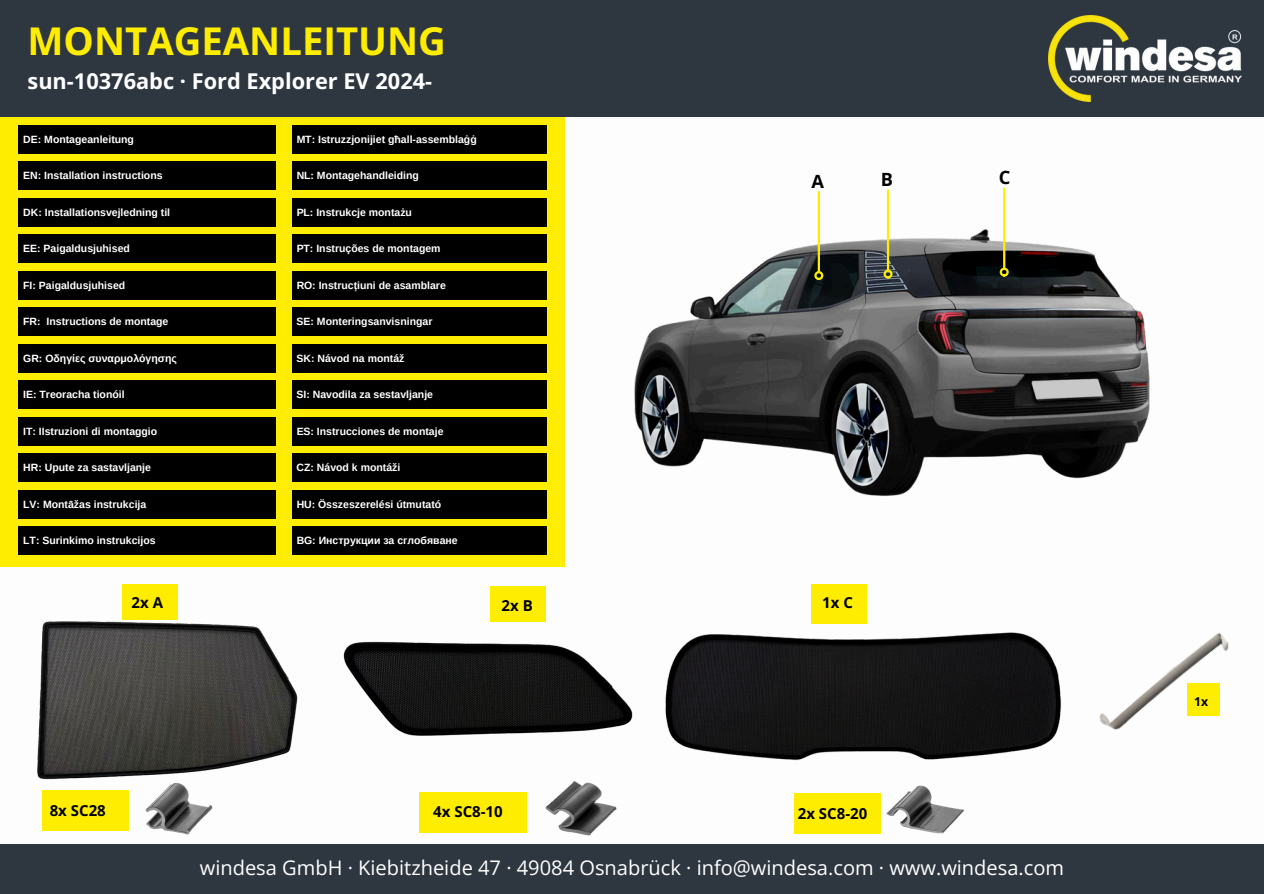
<style>
.page{position:relative;width:1264px;height:894px;background:#fff}
.page>*{position:absolute;margin:0;border:0;box-sizing:border-box;transform-origin:0 0}
.t1{font:700 38.25px "Open Sans";color:#ffed00}
.t2{font:700 21.75px "Open Sans";color:#fff}
.t3{font:20.1px "Open Sans";color:#fff}
.t4{font:700 18.3px "Open Sans";color:#000}
.t5{font:700 15px "Open Sans";color:#000}
.t6{font:700 12.3px "Open Sans";color:#000}
.t7{font:700 10.5px "Arimo";color:#fff}
</style>
<div class="page">
<div style="left:0;top:114px;width:564px;height:453px;background:#ffed00"></div>
<div style="left:0;top:0;width:1263px;height:116px;background:#2e3740"></div>
<div style="left:19px;top:125px;width:257px;height:28px;background:#000"></div>
<div style="left:19px;top:161px;width:257px;height:29px;background:#000"></div>
<div style="left:19px;top:198px;width:257px;height:28px;background:#000"></div>
<div style="left:19px;top:234px;width:257px;height:29px;background:#000"></div>
<div style="left:19px;top:271px;width:257px;height:28px;background:#000"></div>
<div style="left:19px;top:307px;width:257px;height:29px;background:#000"></div>
<div style="left:19px;top:344px;width:257px;height:28px;background:#000"></div>
<div style="left:19px;top:380px;width:257px;height:29px;background:#000"></div>
<div style="left:19px;top:417px;width:257px;height:28px;background:#000"></div>
<div style="left:19px;top:453px;width:257px;height:29px;background:#000"></div>
<div style="left:19px;top:490px;width:257px;height:28px;background:#000"></div>
<div style="left:19px;top:526px;width:257px;height:29px;background:#000"></div>
<div style="left:292px;top:125px;width:254px;height:28px;background:#000"></div>
<div style="left:292px;top:161px;width:254px;height:29px;background:#000"></div>
<div style="left:292px;top:198px;width:254px;height:28px;background:#000"></div>
<div style="left:292px;top:234px;width:254px;height:29px;background:#000"></div>
<div style="left:292px;top:271px;width:254px;height:28px;background:#000"></div>
<div style="left:292px;top:307px;width:254px;height:29px;background:#000"></div>
<div style="left:292px;top:344px;width:254px;height:28px;background:#000"></div>
<div style="left:292px;top:380px;width:254px;height:29px;background:#000"></div>
<div style="left:292px;top:417px;width:254px;height:28px;background:#000"></div>
<div style="left:292px;top:453px;width:254px;height:29px;background:#000"></div>
<div style="left:292px;top:490px;width:254px;height:28px;background:#000"></div>
<div style="left:292px;top:526px;width:254px;height:29px;background:#000"></div>
<div style="left:122px;top:583px;width:56px;height:36px;background:#ffed00"></div>
<img style="left:1099px;top:633px;width:130px;height:97px">
<div style="left:1186px;top:683px;width:33px;height:32px;background:#ffed00"></div>
<img style="left:1048px;top:15px;width:193px;height:87px">
<div style="left:811px;top:584px;width:55px;height:39px;background:#ffed00"></div>
<img style="left:634px;top:212px;width:516px;height:285px">
<hr style="left:817px;top:191px;width:3px;height:80px;background:#ffed00">
<div style="left:814px;top:271px;width:9px;height:9px;border:2px solid #ffed00;border-radius:50%"></div>
<hr style="left:1003px;top:188px;width:2px;height:80px;background:#ffed00">
<div style="left:999px;top:267px;width:9px;height:9px;border:2px solid #ffed00;border-radius:50%"></div>
<div style="left:491px;top:586px;width:55px;height:35px;background:#ffed00"></div>
<hr style="left:886px;top:189px;width:3px;height:81px;background:#ffed00">
<div style="left:883px;top:269px;width:9px;height:9px;border:2px solid #ffed00;border-radius:50%"></div>
<div style="left:419px;top:791px;width:107px;height:41px;background:#ffed00"></div>
<div style="left:0;top:844px;width:1263px;height:49px;background:#2e3740"></div>
<div style="left:794px;top:792px;width:86px;height:40px;background:#ffed00"></div>
<div style="left:42px;top:790px;width:86px;height:40px;background:#ffed00"></div>
<img style="left:37px;top:619px;width:261px;height:161px">
<img style="left:343px;top:641px;width:290px;height:95px">
<img style="left:665px;top:621px;width:397px;height:140px">
<img style="left:145px;top:782px;width:68px;height:53px">
<img style="left:545px;top:781px;width:71px;height:55px">
<img style="left:886px;top:785px;width:78px;height:49px">
<h1 class="t1" style="left:28px;top:14px;width:420px">MONTAGEANLEITUNG</h1>
<h2 class="t2" style="left:28px;top:65px;width:406px">sun-10376abc · Ford Explorer EV 2024-</h2>
<p class="t7" style="left:23px;top:133px;width:112px">DE: Montageanleitung</p>
<p class="t7" style="left:23px;top:170px;width:141px">EN: Installation instructions</p>
<p class="t7" style="left:23px;top:206px;width:148px">DK: Installationsvejledning til</p>
<p class="t7" style="left:23px;top:243px;width:108px">EE: Paigaldusjuhised</p>
<p class="t7" style="left:23px;top:279px;width:104px">FI: Paigaldusjuhised</p>
<p class="t7" style="left:23px;top:316px;width:147px">FR: Instructions de montage</p>
<p class="t7" style="left:23px;top:352px;width:155px">GR: Οδηγίες συναρμολόγησης</p>
<p class="t7" style="left:23px;top:388px;width:103px">IE: Treoracha tionóil</p>
<p class="t7" style="left:23px;top:425px;width:136px">IT: IIstruzioni di montaggio</p>
<p class="t7" style="left:23px;top:462px;width:129px">HR: Upute za sastavljanje</p>
<p class="t7" style="left:23px;top:498px;width:125px">LV: Montāžas instrukcija</p>
<p class="t7" style="left:23px;top:535px;width:134px">LT: Surinkimo instrukcijos</p>
<h3 class="t5" style="left:132px;top:592px;width:33px">2x A</h3>
<p class="t7" style="left:296px;top:133px;width:182px">MT: Istruzzjonijiet għall-assemblaġġ</p>
<p class="t7" style="left:296px;top:170px;width:124px">NL: Montagehandleiding</p>
<p class="t7" style="left:296px;top:206px;width:117px">PL: Instrukcje montażu</p>
<p class="t7" style="left:296px;top:243px;width:146px">PT: Instruções de montagem</p>
<p class="t7" style="left:296px;top:279px;width:151px">RO: Instrucțiuni de asamblare</p>
<p class="t7" style="left:296px;top:316px;width:137px">SE: Monteringsanvisningar</p>
<p class="t7" style="left:296px;top:352px;width:109px">SK: Návod na montáž</p>
<p class="t7" style="left:296px;top:388px;width:138px">SI: Navodila za sestavljanje</p>
<p class="t7" style="left:296px;top:425px;width:148px">ES: Instrucciones de montaje</p>
<p class="t7" style="left:296px;top:462px;width:105px">CZ: Návod k montáži</p>
<p class="t7" style="left:296px;top:498px;width:146px">HU: Összeszerelési útmutató</p>
<p class="t7" style="left:296px;top:535px;width:163px">BG: Инструкции за сглобяване</p>
<h3 class="t4" style="left:811px;top:168px;width:14px">A</h3>
<h3 class="t4" style="left:880px;top:166px;width:14px">B</h3>
<h3 class="t4" style="left:998px;top:164px;width:13px">C</h3>
<h3 class="t5" style="left:501px;top:594px;width:33px">2x B</h3>
<h3 class="t5" style="left:822px;top:592px;width:32px">1x C</h3>
<h3 class="t5" style="left:50px;top:800px;width:58px">8x SC28</h3>
<h3 class="t5" style="left:797px;top:802px;width:71px">2x SC8-20</h3>
<h3 class="t5" style="left:433px;top:800px;width:71px">4x SC8-10</h3>
<h3 class="t3" style="left:200px;top:853px;width:865px">windesa GmbH · Kiebitzheide 47 · 49084 Osnabrück · info@windesa.com · www.windesa.com</h3>
<p class="t6" style="left:1194px;top:692px;width:16px">1x</p>
</div>
